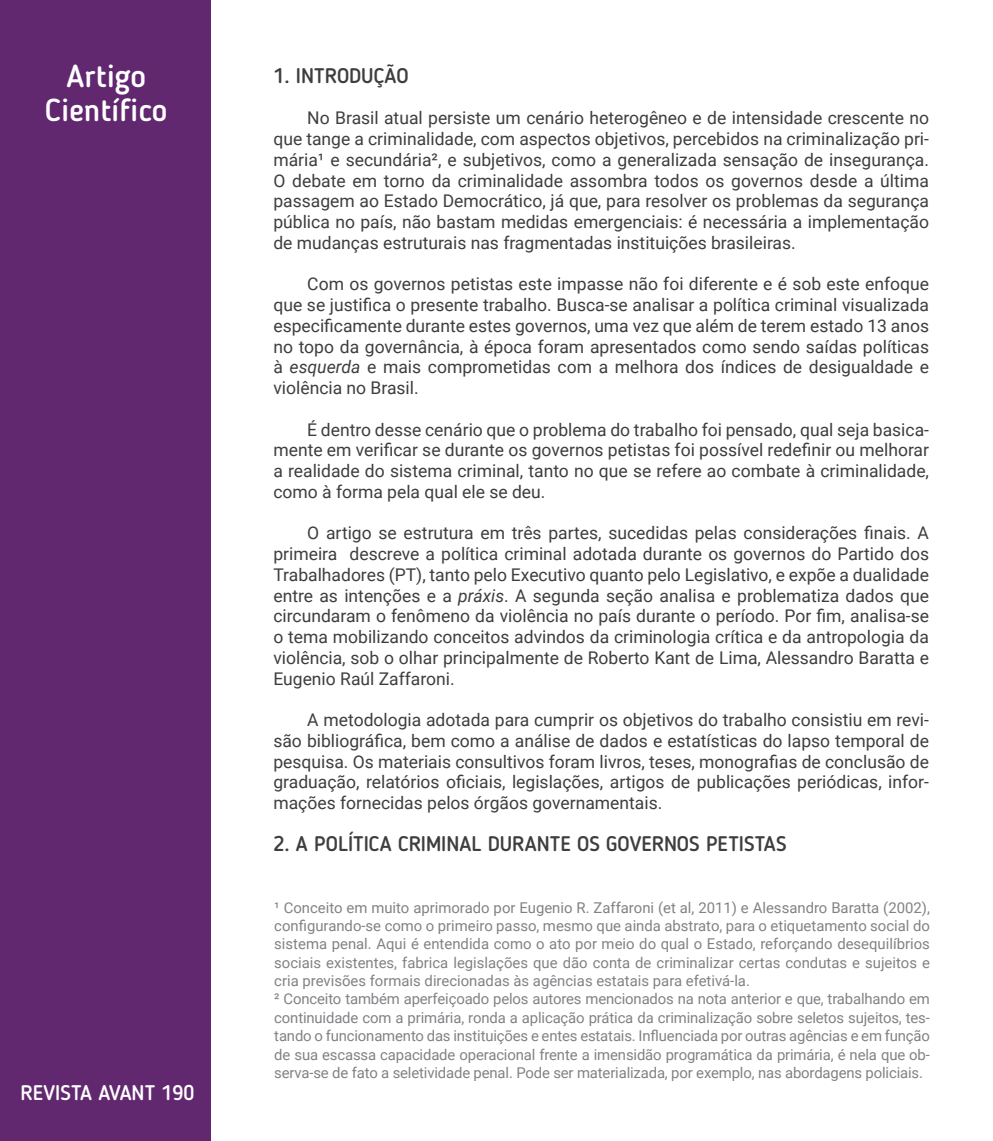
<style>
.page{position:relative;width:993px;height:1141px;background:#fff}
.page>*{position:absolute;margin:0;border:0;box-sizing:border-box;transform-origin:0 0}
.t1{font:500 31.5px/33.6px "Blogger Sans";color:#fff;text-align:center}
.RB{font:500 21px "Blogger Sans";color:#3e3e3f}
.t2{font:500 21px "Blogger Sans";color:#fff}
.texto{font:17.5px/20.8px "Roboto";color:#3e3e3f;text-align:justify}
.Nota_de_rodapé{font:14.88px/18.4px "Roboto";letter-spacing:-.01em;color:#808285;text-align:justify}
.s1{font-style:italic}
</style>
<div class="page">
<div style="left:0;top:0;width:210px;height:1141px;background:#61286f"></div>
<h1 class="t1" style="left:38px;top:58px;width:138px">modalidad</h1>
<h1 class="t1" style="left:45px;top:59px;width:124px">Artigo<br>Científico</h1>
<p class="t2" style="left:21px;top:1080px;width:175px">REVISTA AVANT 190</p>
<p class="RB" style="left:273px;top:63px;width:137px">1. INTRODUÇÃO</p>
<p class="texto" style="left:273px;top:107px;width:657px;text-indent:34px">No Brasil atual persiste um cenário heterogêneo e de intensidade crescente no que tange a criminalidade, com aspectos objetivos, percebidos na criminalização pri&shy;mária¹ e secundária², e subjetivos, como a generalizada sensação de insegurança.<br>O debate em torno da criminalidade assombra todos os governos desde a última passagem ao Estado Democrático, já que, para resolver os problemas da segurança pública no país, não bastam medidas emergenciais: é necessária a implementação de mudanças estruturais nas fragmentadas instituições brasileiras.</p>
<p class="texto" style="left:273px;top:273px;width:657px;text-indent:34px">Com os governos petistas este impasse não foi diferente e é sob este enfoque que se justifica o presente trabalho. Busca-se analisar a política criminal visualizada especificamente durante estes governos, uma vez que além de terem estado 13 anos no topo da governância, à época foram apresentados como sendo saídas políticas à <span class="s1">esquerda</span> e mais comprometidas com a melhora dos índices de desigualdade e violência no Brasil.</p>
<p class="texto" style="left:273px;top:418px;width:657px;text-indent:34px">É dentro desse cenário que o problema do trabalho foi pensado, qual seja basica&shy;mente em verificar se durante os governos petistas foi possível redefinir ou melhorar a realidade do sistema criminal, tanto no que se refere ao combate à criminalidade, como à forma pela qual ele se deu.</p>
<p class="texto" style="left:273px;top:522px;width:657px;text-indent:34px">O artigo se estrutura em três partes, sucedidas pelas considerações finais. A primeira descreve a política criminal adotada durante os governos do Partido dos Trabalhadores (PT), tanto pelo Executivo quanto pelo Legislativo, e expõe a dualidade entre as intenções e a <span class="s1">práxis</span>. A segunda seção analisa e problematiza dados que circundaram o fenômeno da violência no país durante o período. Por fim, analisa-se o tema mobilizando conceitos advindos da criminologia crítica e da antropologia da violência, sob o olhar principalmente de Roberto Kant de Lima, Alessandro Baratta e Eugenio Raúl Zaffaroni.</p>
<p class="texto" style="left:273px;top:709px;width:657px;text-indent:34px">A metodologia adotada para cumprir os objetivos do trabalho consistiu em revi&shy;são bibliográfica, bem como a análise de dados e estatísticas do lapso temporal de pesquisa. Os materiais consultivos foram livros, teses, monografias de conclusão de graduação, relatórios oficiais, legislações, artigos de publicações periódicas, infor&shy;mações fornecidas pelos órgãos governamentais.</p>
<p class="RB" style="left:273px;top:831px;width:514px">2. A POLÍTICA CRIMINAL DURANTE OS GOVERNOS PETISTAS</p>
<p class="Nota_de_rodapé" style="left:274px;top:898px;width:657px">¹ Conceito em muito aprimorado por Eugenio R. Zaffaroni (et al, 2011) e Alessandro Baratta (2002), configurando-se como o primeiro passo, mesmo que ainda abstrato, para o etiquetamento social do sistema penal. Aqui é entendida como o ato por meio do qual o Estado, reforçando desequilíbrios sociais existentes, fabrica legislações que dão conta de criminalizar certas condutas e sujeitos e cria previsões formais direcionadas às agências estatais para efetivá-la.</p>
<p class="Nota_de_rodapé" style="left:274px;top:989px;width:657px">² Conceito também aperfeiçoado pelos autores mencionados na nota anterior e que, trabalhando em continuidade com a primária, ronda a aplicação prática da criminalização sobre seletos sujeitos, tes&shy;tando o funcionamento das instituições e entes estatais. Influenciada por outras agências e em função de sua escassa capacidade operacional frente a imensidão programática da primária, é nela que ob&shy;serva-se de fato a seletividade penal. Pode ser materializada, por exemplo, nas abordagens policiais.</p>
</div>
